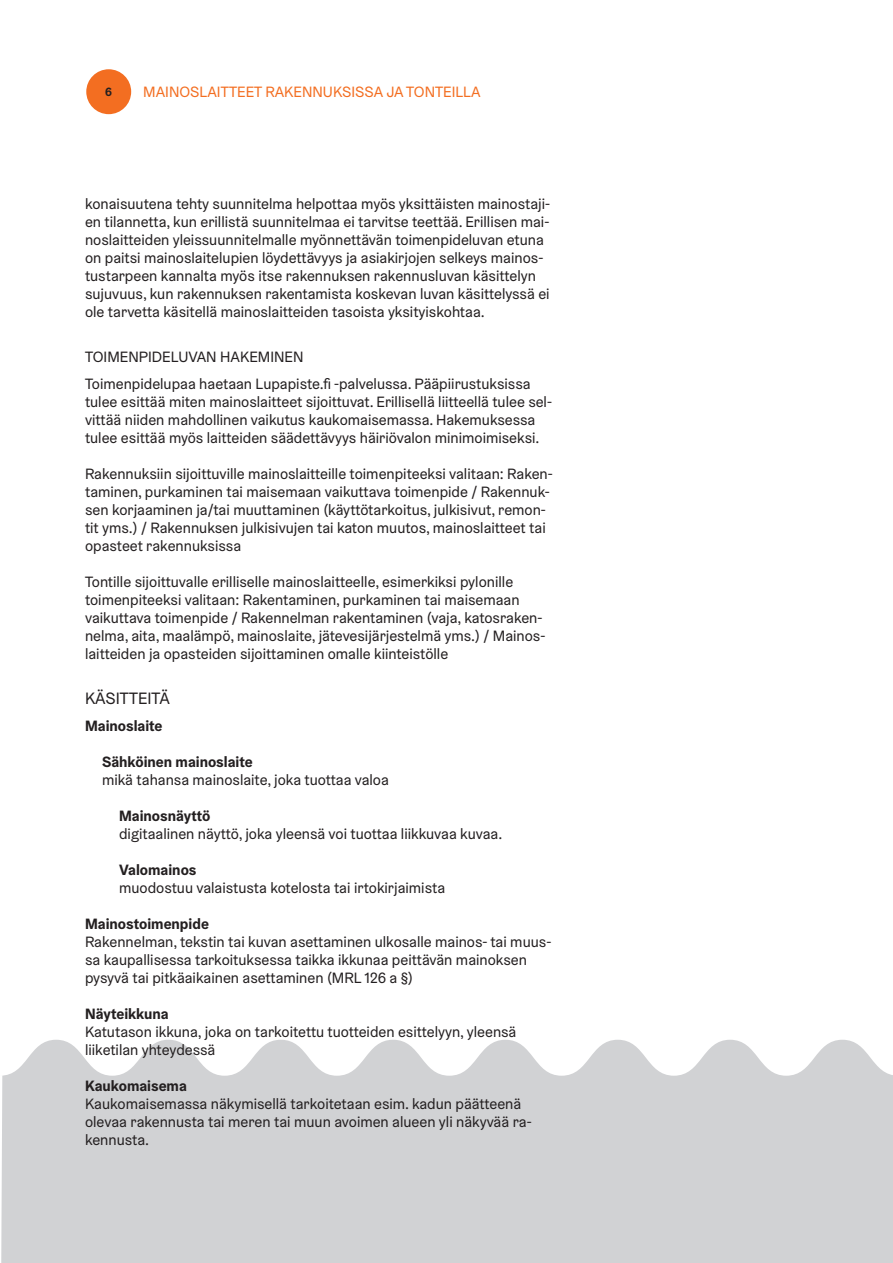
<style>
.page{position:relative;width:893px;height:1263px;background:#fff}
.page>*{position:absolute;margin:0;border:0;box-sizing:border-box;transform-origin:0 0}
.Otsikko_1{font:16.5px "Helsinki Grotesk";color:#231f20}
.Leipis_Helsinki_Grts{font:15px/18px "Helsinki Grotesk";color:#231f20}
.t1{font:15px "Helsinki Grotesk";color:#f36e21}
.Otsikko_2{font:15px "Helsinki Grotesk";color:#231f20}
.Leipis_Helsinki_Grts-2{font:700 15px "Helsinki Grotesk";color:#231f20}
.t2{font:700 12px "Helsinki Grotesk";color:#231f20}
.s1{font-weight:700}
</style>
<div class="page">
<svg style="left:1px;top:1040px;width:892px;height:223px;fill:#d1d2d4"></svg>
<div style="left:86px;top:69px;width:45px;height:45px;background:#f36e21;border-radius:50%"></div>
<p class="t2" style="left:105px;top:84px;width:8px">6</p>
<p class="t1" style="left:143px;top:83px;width:339px">MAINOSLAITTEET RAKENNUKSISSA JA TONTEILLA</p>
<p class="Leipis_Helsinki_Grts" style="left:85px;top:195px;width:467px">konaisuutena tehty suunnitelma helpottaa myös yksittäisten mainostaji&shy;en tilannetta, kun erillistä suunnitelmaa ei tarvitse teettää. Erillisen mai&shy;noslaitteiden yleissuunnitelmalle myönnettävän toimenpideluvan etuna on paitsi mainoslaitelupien löydettävyys ja asiakirjojen selkeys mainos&shy;tustarpeen kannalta myös itse rakennuksen rakennusluvan käsittelyn sujuvuus, kun rakennuksen rakentamista koskevan luvan käsittelyssä ei ole tarvetta käsitellä mainoslaitteiden tasoista yksityiskohtaa.</p>
<p class="Otsikko_2" style="left:85px;top:348px;width:220px">TOIMENPIDELUVAN HAKEMINEN</p>
<p class="Leipis_Helsinki_Grts" style="left:85px;top:375px;width:468px">Toimenpidelupaa haetaan Lupapiste.fi -palvelussa. Pääpiirustuksissa tulee esittää miten mainoslaitteet sijoittuvat. Erillisellä liitteellä tulee sel&shy;vittää niiden mahdollinen vaikutus kaukomaisemassa. Hakemuksessa tulee esittää myös laitteiden säädettävyys häiriövalon minimoimiseksi.</p>
<p class="Leipis_Helsinki_Grts" style="left:85px;top:465px;width:469px">Rakennuksiin sijoittuville mainoslaitteille toimenpiteeksi valitaan: Raken&shy;taminen, purkaminen tai maisemaan vaikuttava toimenpide / Rakennuk&shy;sen korjaaminen ja/tai muuttaminen (käyttötarkoitus, julkisivut, remon&shy;tit yms.) / Rakennuksen julkisivujen tai katon muutos, mainoslaitteet tai opasteet rakennuksissa</p>
<p class="Leipis_Helsinki_Grts" style="left:85px;top:573px;width:462px">Tontille sijoittuvalle erilliselle mainoslaitteelle, esimerkiksi pylonille toimenpiteeksi valitaan: Rakentaminen, purkaminen tai maisemaan vaikuttava toimenpide / Rakennelman rakentaminen (vaja, katosraken&shy;nelma, aita, maalämpö, mainoslaite, jätevesijärjestelmä yms.) / Mainos&shy;laitteiden ja opasteiden sijoittaminen omalle kiinteistölle</p>
<p class="Otsikko_1" style="left:85px;top:688px;width:86px">KÄSITTEITÄ</p>
<p class="Leipis_Helsinki_Grts-2" style="left:85px;top:717px;width:79px">Mainoslaite</p>
<p class="Leipis_Helsinki_Grts" style="left:102px;top:753px;width:288px"><span class="s1">Sähköinen mainoslaite<br></span>mikä tahansa mainoslaite, joka tuottaa valoa</p>
<p class="Leipis_Helsinki_Grts" style="left:119px;top:807px;width:385px"><span class="s1">Mainosnäyttö<br></span>digitaalinen näyttö, joka yleensä voi tuottaa liikkuvaa kuvaa.</p>
<p class="Leipis_Helsinki_Grts" style="left:119px;top:861px;width:328px"><span class="s1">Valomainos<br></span>muodostuu valaistusta kotelosta tai irtokirjaimista</p>
<p class="Leipis_Helsinki_Grts" style="left:85px;top:915px;width:468px"><span class="s1">Mainostoimenpide<br></span>Rakennelman, tekstin tai kuvan asettaminen ulkosalle mainos- tai muus&shy;sa kaupallisessa tarkoituksessa taikka ikkunaa peittävän mainoksen pysyvä tai pitkäaikainen asettaminen (MRL 126 a §)</p>
<p class="Leipis_Helsinki_Grts" style="left:85px;top:1005px;width:433px"><span class="s1">Näyteikkuna<br></span>Katutason ikkuna, joka on tarkoitettu tuotteiden esittelyyn, yleensä liiketilan yhteydessä</p>
<p class="Leipis_Helsinki_Grts" style="left:85px;top:1077px;width:448px"><span class="s1">Kaukomaisema<br></span>Kaukomaisemassa näkymisellä tarkoitetaan esim. kadun päätteenä olevaa rakennusta tai meren tai muun avoimen alueen yli näkyvää ra&shy;kennusta.</p>
</div>
